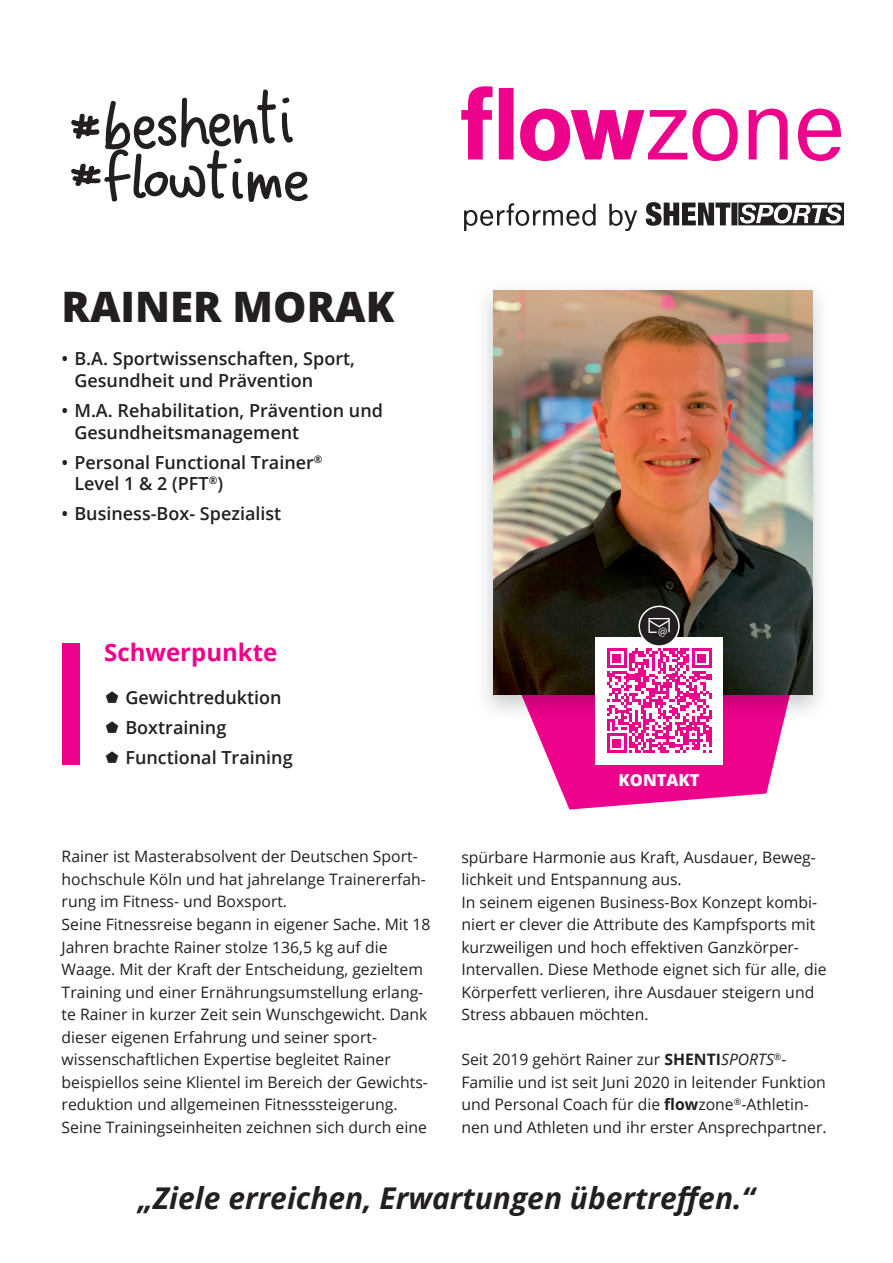
<style>
.page{position:relative;width:893px;height:1263px;background:#fff}
.page>*{position:absolute;margin:0;border:0;box-sizing:border-box;transform-origin:0 0}
.t1{font:800 42px "Open Sans";color:#231f20}
.t2{font:italic 700 30px "Open Sans";color:#231f20}
.t3{font:700 24px "Open Sans";color:#ed028c}
.t4{font:600 18px/21.6px "Open Sans";color:#231f20}
.t5{font:800 16.5px "Open Sans";color:#fff}
.t6{font:15.75px/22.5px "Open Sans";color:#231f20}
.s1{font-weight:700}
.s2{font-style:italic}
</style>
<div class="page">
<svg style="left:532px;top:721px;width:252px;height:88px;fill:#ed028c"></svg>
<svg style="left:646px;top:202px;width:198px;height:24px"></svg>
<svg style="left:461px;top:86px;width:277px;height:75px"></svg>
<svg style="left:749px;top:109px;width:39px;height:50px"></svg>
<svg style="left:798px;top:109px;width:43px;height:52px"></svg>
<svg style="left:464px;top:203px;width:132px;height:28px"></svg>
<svg style="left:609px;top:204px;width:28px;height:27px"></svg>
<svg style="left:71px;top:89px;width:237px;height:113px"></svg>
<img style="left:484px;top:290px;width:337px;height:235px">
<img style="left:812px;top:525px;width:9px;height:49px">
<img style="left:812px;top:574px;width:9px;height:49px">
<img style="left:812px;top:623px;width:9px;height:84px">
<img style="left:493px;top:694px;width:319px;height:27px">
<img style="left:493px;top:290px;width:319px;height:404px">
<div style="left:595px;top:637px;width:128px;height:127px;background:#fff"></div>
<svg style="left:607px;top:648px;width:104px;height:105px"></svg>
<div style="left:639px;top:606px;width:40px;height:40px;background:#231f20;border-radius:50%"></div>
<svg style="left:648px;top:618px;width:22px;height:19px"></svg>
<div style="left:638px;top:606px;width:42px;height:41px;border:2px solid #fff;border-radius:50%"></div>
<div style="left:62px;top:643px;width:18px;height:121px;background:#ed028c"></div>
<h1 class="t1" style="left:62px;top:275px;width:334px">RAINER MORAK</h1>
<p class="t4" style="left:74px;top:347px;width:282px;text-indent:-13px">• B.A. Sportwissenschaften, Sport,<br>Gesundheit und Prävention</p>
<p class="t4" style="left:74px;top:399px;width:310px;text-indent:-13px">• M.A. Rehabilitation, Prävention und<br>Gesundheitsmanagement</p>
<p class="t4" style="left:74px;top:451px;width:250px;text-indent:-13px">• Personal Functional Trainer<sup>®<br></sup>Level 1 &amp; 2 (PFT<sup>®</sup>)</p>
<p class="t4" style="left:62px;top:503px;width:221px">• Business-Box- Spezialist</p>
<h3 class="t3" style="left:104px;top:636px;width:175px">Schwerpunkte</h3>
<p class="t4" style="left:125px;top:682px;width:169px;line-height:30.2px">Gewichtreduktion<br>Boxtraining<br>Functional Training</p>
<p class="t5" style="left:619px;top:767px;width:83px">KONTAKT</p>
<p class="t6" style="left:62px;top:845px;width:370px">Rainer ist Masterabsolvent der Deutschen Sport&shy;hochschule Köln und hat jahrelange Trainererfah&shy;rung im Fitness- und Boxsport.<br>Seine Fitnessreise begann in eigener Sache. Mit 18<br>Jahren brachte Rainer stolze 136,5 kg auf die Waage. Mit der Kraft der Entscheidung, gezieltem Training und einer Ernährungsumstellung erlang&shy;te Rainer in kurzer Zeit sein Wunschgewicht. Dank dieser eigenen Erfahrung und seiner sport&shy;wissenschaftlichen Expertise begleitet Rainer beispiellos seine Klientel im Bereich der Gewichts&shy;reduktion und allgemeinen Fitnesssteigerung.<br>Seine Trainingseinheiten zeichnen sich durch eine</p>
<p class="t6" style="left:461px;top:845px;width:367px">spürbare Harmonie aus Kraft, Ausdauer, Beweg&shy;lichkeit und Entspannung aus.<br>In seinem eigenen Business-Box Konzept kombi&shy;niert er clever die Attribute des Kampfsports mit kurzweiligen und hoch effektiven Ganzkörper-Intervallen. Diese Methode eignet sich für alle, die Körperfett verlieren, ihre Ausdauer steigern und Stress abbauen möchten.</p>
<p class="t6" style="left:461px;top:1048px;width:367px">Seit 2019 gehört Rainer zur <span class="s1">SHENTI</span><span class="s2">SPORTS</span><sup>®</sup>- Familie und ist seit Juni 2020 in leitender Funktion und Personal Coach für die <span class="s1">flow</span>zone<sup>®</sup>-Athletin&shy;nen und Athleten und ihr erster Ansprechpartner.</p>
<h2 class="t2" style="left:138px;top:1177px;width:618px">„Ziele erreichen, Erwartungen übertreffen.“</h2>
</div>
